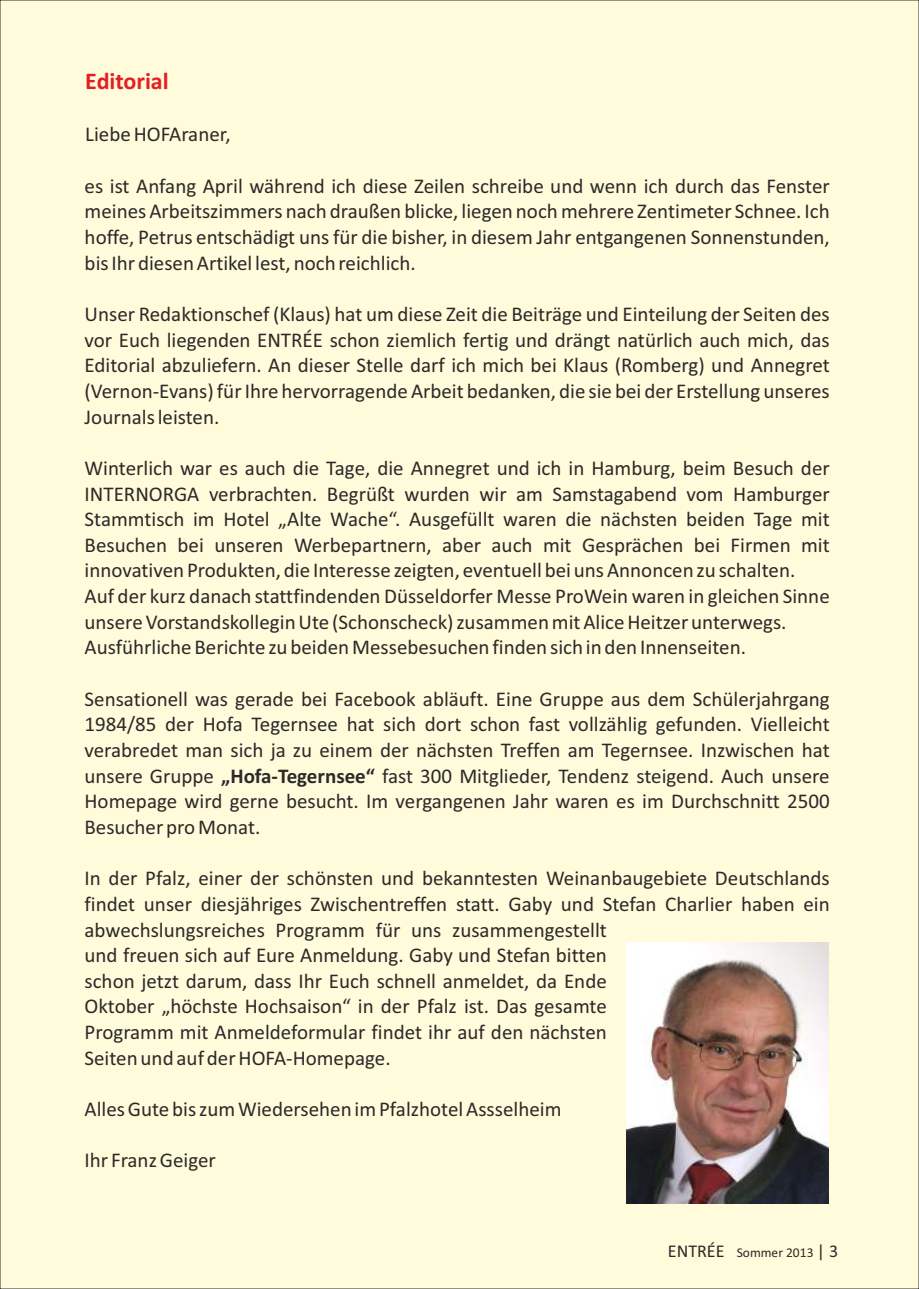
<style>
.page{position:relative;width:919px;height:1289px;background:#fff}
.page>*{position:absolute;margin:0;border:0;box-sizing:border-box;transform-origin:0 0}
.t1{font:700 24px "Calibri";color:#e31e24}
.t2{font:21px/25.7px "Calibri";color:#2b2a29;text-align:justify}
.t3{font:13.5px "Calibri";color:#2b2a29}
.s1{font-weight:700}
.s2{font-size:18px}
</style>
<div class="page">
<div style="left:0;top:0;width:918px;height:1288px;background:#fffbdb"></div>
<img style="left:626px;top:942px;width:202px;height:261px">
<p class="t1" style="left:85px;top:71px;width:85px">Editorial</p>
<p class="t2" style="left:85px;top:123px;width:147px">Liebe HOFAraner,</p>
<p class="t2" style="left:85px;top:175px;width:746px">es ist Anfang April während ich diese Zeilen schreibe und wenn ich durch das Fenster meines Arbeitszimmers nach draußen blicke, liegen noch mehrere Zentimeter Schnee. Ich hoffe, Petrus entschädigt uns für die bisher, in diesem Jahr entgangenen Sonnenstunden, bis Ihr diesen Artikel lest, noch reichlich.</p>
<p class="t2" style="left:85px;top:303px;width:746px">Unser Redaktionschef (Klaus) hat um diese Zeit die Beiträge und Einteilung der Seiten des vor Euch liegenden ENTRÉE schon ziemlich fertig und drängt natürlich auch mich, das Editorial abzuliefern. An dieser Stelle darf ich mich bei Klaus (Romberg) und Annegret (Vernon-Evans) für Ihre hervorragende Arbeit bedanken, die sie bei der Erstellung unseres Journals leisten.</p>
<p class="t2" style="left:85px;top:457px;width:746px;text-align:left">Winterlich war es auch die Tage, die Annegret und ich in Hamburg, beim Besuch der INTERNORGA verbrachten. Begrüßt wurden wir am Samstagabend vom Hamburger Stammtisch im Hotel „Alte Wache“. Ausgefüllt waren die nächsten beiden Tage mit Besuchen bei unseren Werbepartnern, aber auch mit Gesprächen bei Firmen mit innovativen Produkten, die Interesse zeigten, eventuell bei uns Annoncen zu schalten.<br>Auf der kurz danach stattfindenden Düsseldorfer Messe ProWein waren in gleichen Sinne unsere Vorstandskollegin Ute (Schonscheck) zusammen mit Alice Heitzer unterwegs.<br>Ausführliche Berichte zu beiden Messebesuchen finden sich in den Innenseiten.</p>
<p class="t2" style="left:85px;top:687px;width:746px">Sensationell was gerade bei Facebook abläuft. Eine Gruppe aus dem Schülerjahrgang 1984/85 der Hofa Tegernsee hat sich dort schon fast vollzählig gefunden. Vielleicht verabredet man sich ja zu einem der nächsten Treffen am Tegernsee. Inzwischen hat unsere Gruppe <span class="s1">„Hofa-Tegernsee“</span> fast 300 Mitglieder, Tendenz steigend. Auch unsere Homepage wird gerne besucht. Im vergangenen Jahr waren es im Durchschnitt 2500<br>Besucher pro Monat.</p>
<p class="t2" style="left:84px;top:867px;width:746px;text-align:left">In der Pfalz, einer der schönsten und bekanntesten Weinanbaugebiete Deutschlands findet unser diesjähriges Zwischentreffen statt. Gaby und Stefan Charlier haben ein abwechslungsreiches Programm für uns zusammengestellt<br>und freuen sich auf Eure Anmeldung. Gaby und Stefan bitten<br>schon jetzt darum, dass Ihr Euch schnell anmeldet, da Ende<br>Oktober „höchste Hochsaison“ in der Pfalz ist. Das gesamte<br>Programm mit Anmeldeformular findet ihr auf den nächsten<br>Seiten und auf der HOFA-Homepage.</p>
<p class="t2" style="left:84px;top:1097px;width:478px">Alles Gute bis zum Wiedersehen im Pfalzhotel Assselheim</p>
<p class="t2" style="left:84px;top:1149px;width:133px">Ihr Franz Geiger</p>
<p class="t3" style="left:668px;top:1246px;width:172px"><span class="s2">ENTRÉE</span> Sommer 2013 <span class="s2">| 3</span></p>
</div>
